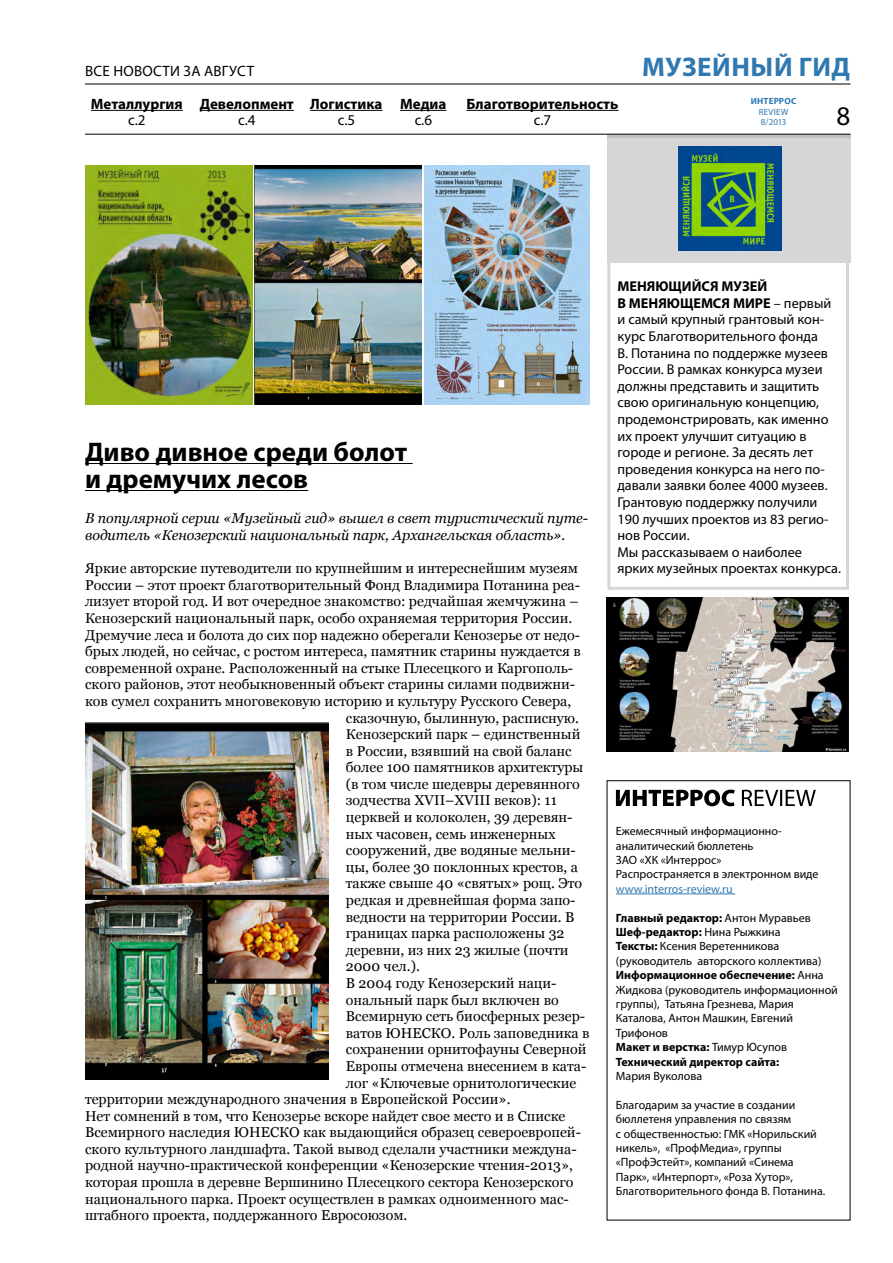
<style>
.page{position:relative;width:893px;height:1263px;background:#fff}
.page>*{position:absolute;margin:0;border:0;box-sizing:border-box;transform-origin:0 0}
.t1{font:700 27px/27px "Myriad Pro";color:#000}
.t2{font:700 27px "Myriad Pro";color:#3078b0}
.t3{font:27px "Myriad Pro";color:#000}
.t4{font:700 15px "Myriad Pro";color:#000}
.t5{font:15px "Myriad Pro";letter-spacing:.02em;color:#000}
.t6{font:14.25px "Georgia";color:#000}
.t7{font:14.25px/16.6px "Myriad Pro";color:#000}
.t8{font:italic 14.25px/16.6px "Georgia";color:#000}
.t9{font:12px/14.4px "Myriad Pro";color:#000}
.t10{font:12px "Myriad Pro";color:#3078b0}
.t11{font:9px/10.5px "Myriad Pro";letter-spacing:.02em;color:#3078b0}
.t12{font:700 9px "Myriad Pro";letter-spacing:.02em;color:#3078b0}
.s1{font-weight:700}
</style>
<div class="page">
<div style="left:607px;top:251px;width:242px;height:339px;border:3px solid #d6d6d6"></div>
<div style="left:607px;top:135px;width:243px;height:128px;background:#d6d6d6"></div>
<hr style="left:616px;top:893px;width:119px;height:1px;background:#3078b0">
<svg style="left:616px;top:789px;width:200px;height:17px"></svg>
<hr style="left:85px;top:84px;width:765px;height:1px;background:#000">
<hr style="left:310px;top:110px;width:72px;height:1px;background:#000">
<hr style="left:200px;top:110px;width:94px;height:1px;background:#000">
<hr style="left:466px;top:110px;width:152px;height:1px;background:#000">
<hr style="left:91px;top:110px;width:92px;height:1px;background:#000">
<hr style="left:400px;top:110px;width:46px;height:1px;background:#000">
<hr style="left:85px;top:463px;width:328px;height:1px;background:#000">
<hr style="left:85px;top:490px;width:223px;height:1px;background:#000">
<img style="left:678px;top:147px;width:103px;height:104px">
<hr style="left:607px;top:134px;width:243px;height:3px;background:#c0c0c0">
<hr style="left:85px;top:134px;width:765px;height:1px;background:#000">
<img style="left:607px;top:598px;width:242px;height:153px">
<img style="left:85px;top:165px;width:167px;height:239px">
<img style="left:255px;top:165px;width:167px;height:239px">
<img style="left:425px;top:165px;width:165px;height:239px">
<img style="left:85px;top:722px;width:244px;height:357px">
<p class="t5" style="left:85px;top:61px;width:162px">Все новости за АВГУСТ</p>
<p class="t4" style="left:91px;top:94px;width:93px">Металлургия</p>
<p class="t4" style="left:400px;top:94px;width:48px">Медиа</p>
<p class="t4" style="left:200px;top:94px;width:184px">Девелопмент Логистика</p>
<p class="t5" style="left:238px;top:111px;width:19px">c.4</p>
<p class="t5" style="left:338px;top:111px;width:19px">c.5</p>
<p class="t4" style="left:466px;top:94px;width:153px">Благотворительность</p>
<p class="t5" style="left:128px;top:111px;width:19px">c.2</p>
<p class="t5" style="left:415px;top:111px;width:19px">c.6</p>
<p class="t5" style="left:534px;top:111px;width:19px">c.7</p>
<h1 class="t2" style="left:642px;top:49px;width:43px">Музейный</h1>
<h1 class="t2" style="left:799px;top:49px;width:18px">гид</h1>
<p class="t12" style="left:751px;top:96px;width:47px">ИНТЕРРОС</p>
<p class="t11" style="left:759px;top:107px;width:31px">REVIEW<br>8/2013</p>
<h1 class="t3" style="left:837px;top:100px;width:15px">8</h1>
<h1 class="t1" style="left:85px;top:437px;width:324px">Диво дивное среди болот и дремучих лесов</h1>
<p class="t8" style="left:85px;top:510px;width:505px">В популярной серии «Музейный гид» вышел в свет туристический путе&shy;водитель «Кенозерский национальный парк, Архангельская область».</p>
<p class="t6" style="left:85px;top:560px;width:494px">Яркие авторские путеводители по крупнейшим и интереснейшим музеям</p>
<p class="t6" style="left:85px;top:576px;width:497px">России – этот проект благотворительный Фонд Владимира Потанина реа-</p>
<p class="t6" style="left:85px;top:593px;width:495px">лизует второй год. И вот очередное знакомство: редчайшая жемчужина –</p>
<p class="t6" style="left:85px;top:609px;width:489px">Кенозерский национальный парк, особо охраняемая территория России.</p>
<p class="t6" style="left:85px;top:626px;width:497px">Дремучие леса и болота до сих пор надежно оберегали Кенозерье от недо-</p>
<p class="t6" style="left:85px;top:643px;width:497px">брых людей, но сейчас, с ростом интереса, памятник старины нуждается в</p>
<p class="t6" style="left:85px;top:659px;width:490px">современной охране. Расположенный на стыке Плесецкого и Каргополь-</p>
<p class="t6" style="left:85px;top:676px;width:492px">ского районов, этот необыкновенный объект старины силами подвижни-</p>
<p class="t6" style="left:85px;top:692px;width:488px">ков сумел сохранить многовековую историю и культуру Русского Севера,</p>
<p class="t6" style="left:346px;top:709px;width:235px">сказочную, былинную, расписную.</p>
<p class="t6" style="left:346px;top:725px;width:236px">Кенозерский парк – единственный</p>
<p class="t6" style="left:346px;top:742px;width:227px">в России, взявший на свой баланс</p>
<p class="t6" style="left:346px;top:759px;width:239px">более 100 памятников архитектуры</p>
<p class="t6" style="left:346px;top:775px;width:235px">(в том числе шедевры деревянного</p>
<p class="t6" style="left:346px;top:792px;width:212px">зодчества XVII–XVIII веков): 11</p>
<p class="t6" style="left:346px;top:808px;width:228px">церквей и колоколен, 39 деревян-</p>
<p class="t6" style="left:346px;top:825px;width:211px">ных часовен, семь инженерных</p>
<p class="t6" style="left:346px;top:842px;width:232px">сооружений, две водяные мельни-</p>
<p class="t6" style="left:346px;top:858px;width:234px">цы, более 30 поклонных крестов, а</p>
<p class="t6" style="left:346px;top:875px;width:238px">также свыше 40 «святых» рощ. Это</p>
<p class="t6" style="left:346px;top:891px;width:231px">редкая и древнейшая форма запо-</p>
<p class="t6" style="left:346px;top:908px;width:230px">ведности на территории России. В</p>
<p class="t6" style="left:346px;top:925px;width:220px">границах парка расположены 32</p>
<p class="t6" style="left:346px;top:941px;width:224px">деревни, из них 23 жилые (почти</p>
<p class="t6" style="left:346px;top:958px;width:76px">2000 чел.).</p>
<p class="t6" style="left:346px;top:974px;width:212px">В 2004 году Кенозерский наци-</p>
<p class="t6" style="left:346px;top:991px;width:214px">ональный парк был включен во</p>
<p class="t6" style="left:346px;top:1007px;width:241px">Всемирную сеть биосферных резер-</p>
<p class="t6" style="left:346px;top:1024px;width:245px">ватов ЮНЕСКО. Роль заповедника в</p>
<p class="t6" style="left:346px;top:1041px;width:242px">сохранении орнитофауны Северной</p>
<p class="t6" style="left:346px;top:1057px;width:242px">Европы отмечена внесением в ката-</p>
<p class="t6" style="left:346px;top:1074px;width:232px">лог «Ключевые орнитологические</p>
<p class="t6" style="left:85px;top:1090px;width:427px">территории международного значения в Европейской России».</p>
<p class="t6" style="left:85px;top:1107px;width:482px">Нет сомнений в том, что Кенозерье вскоре найдет свое место и в Списке</p>
<p class="t6" style="left:85px;top:1124px;width:497px">Всемирного наследия ЮНЕСКО как выдающийся образец североевропей-</p>
<p class="t6" style="left:85px;top:1140px;width:493px">ского культурного ландшафта. Такой вывод сделали участники междуна-</p>
<p class="t6" style="left:85px;top:1157px;width:490px">родной научно-практической конференции «Кенозерские чтения-2013»,</p>
<p class="t6" style="left:85px;top:1173px;width:490px">которая прошла в деревне Вершинино Плесецкого сектора Кенозерского</p>
<p class="t6" style="left:85px;top:1190px;width:485px">национального парка. Проект осуществлен в рамках одноименного мас-</p>
<p class="t6" style="left:85px;top:1207px;width:324px">штабного проекта, поддержанного Евросоюзом.</p>
<p class="t7" style="left:617px;top:278px;width:225px"><span class="s1">МЕНЯЮЩИЙСЯ МУЗЕЙ<br>В МЕНЯЮЩЕМСЯ МИРЕ</span> – первый и самый крупный грантовый кон&shy;курс Благотворительного фонда<br>В. Потанина по поддержке музеев<br>России. В рамках конкурса музеи должны представить и защитить свою оригинальную концепцию, продемонстрировать, как именно их проект улучшит ситуацию в городе и регионе. За десять лет проведения конкурса на него по&shy;давали заявки более 4000 музеев.<br>Грантовую поддержку получили<br>190 лучших проектов из 83 регио&shy;нов России.<br>Мы рассказываем о наиболее ярких музейных проектах конкурса.</p>
<p class="t9" style="left:616px;top:824px;width:167px">Ежемесячный информационно&shy;аналитический бюллетень<br>ЗАО</p>
<p class="t9" style="left:616px;top:852px;width:204px;text-indent:24px">«ХК «Интеррос»<br>Распространяется в электронном виде</p>
<p class="t10" style="left:616px;top:881px;width:118px">www.interros-review.ru</p>
<p class="t9" style="left:616px;top:910px;width:224px"><span class="s1">Главный редактор:</span> Антон Муравьев<br><span class="s1">Шеф-редактор:</span> Нина Рыжкина<br><span class="s1">Тексты:</span> Ксения Веретенникова (руководитель авторского коллектива)<br><span class="s1">Информационное обеспечение:</span> Анна<br>Жидкова (руководитель информационной группы), Татьяна Грезнева, Мария<br>Каталова, Антон Машкин, Евгений<br>Трифонов<br><span class="s1">Макет и верстка:</span> Тимур Юсупов<br><span class="s1">Технический директор сайта:</span></p>
<p class="t9" style="left:616px;top:1068px;width:88px">Мария Вуколова</p>
<p class="t9" style="left:616px;top:1097px;width:211px">Благодарим за участие в создании бюллетеня управления по связям<br>с общественностью: ГМК «Норильский никель», «ПрофМедиа», группы «ПрофЭстейт», компаний «Синема Парк», «Интерпорт», «Роза Хутор», Благотворительного фонда В. Потанина.</p>
</div>
